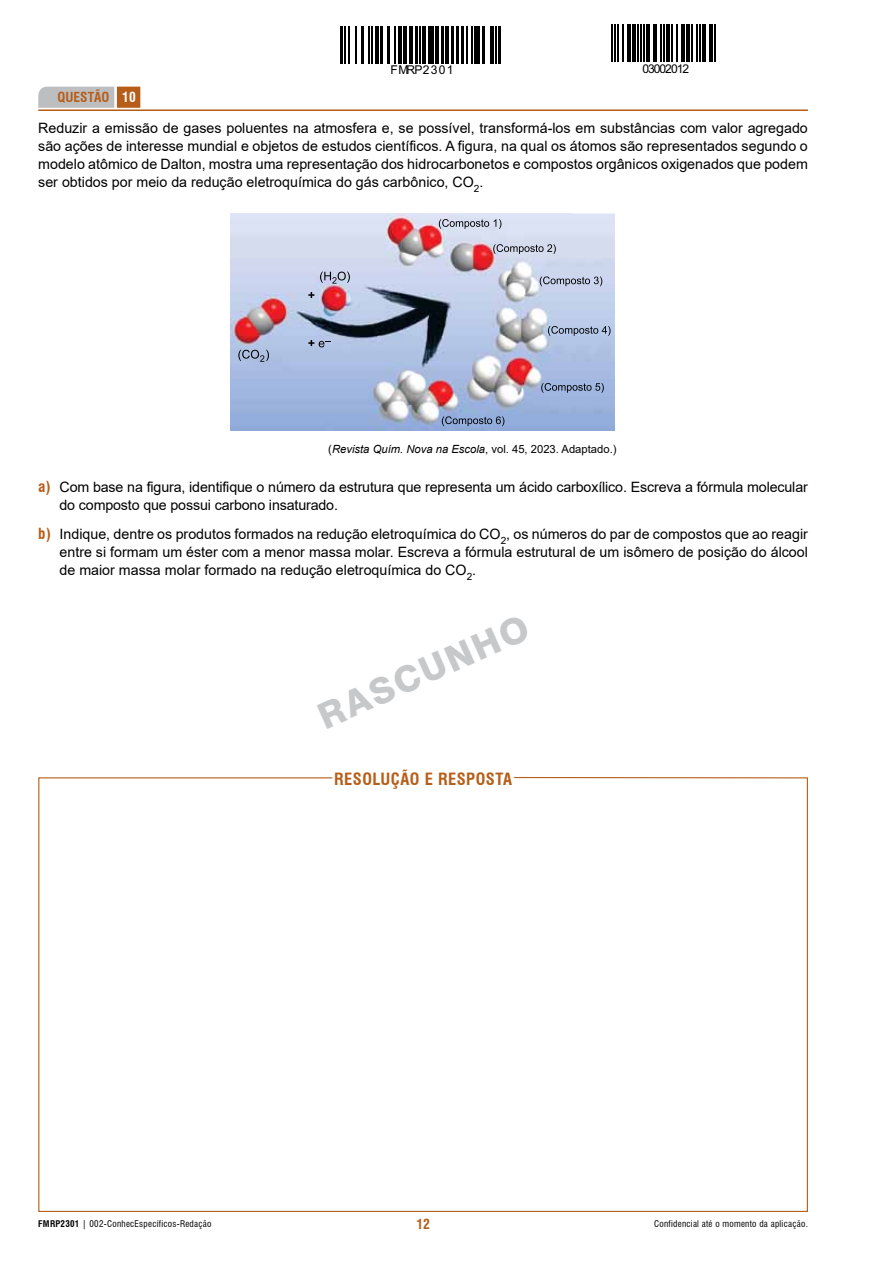
<style>
.page{position:relative;width:893px;height:1263px;background:#fff}
.page>*{position:absolute;margin:0;border:0;box-sizing:border-box;transform-origin:0 0}
.t1{font:800 36px "Swiss 721 BT";color:#c7c8ca}
.t2{font:700 condensed 16.5px "Swiss 721 BT";letter-spacing:.03em;color:#b65e19}
.t3{font:14.25px/18px "Arial";letter-spacing:-.01em;color:#000;text-align:justify}
.t4{font:700 condensed 13.5px "Swiss 721 BT";color:#b65e19}
.t5{font:700 condensed 13.5px "Swiss 721 BT";color:#fff}
.t6{font:12.15px "Arial";letter-spacing:.06em;color:#000}
.t7{font:12.15px "Arial";letter-spacing:-.085em;color:#000}
.t8{font:11.25px "Arial";color:#000}
.t9{font:condensed 9px "Swiss 721 BT";letter-spacing:.03em;color:#000}
.s1{font-style:italic}
.s2{font-family:"Swiss 721 BT";font-weight:700;font-stretch:condensed;font-size:15px;color:#b65e19}
.s3{font-weight:700}
</style>
<div class="page">
<svg style="left:38px;top:777px;width:770px;height:435px"></svg>
<hr style="left:340px;top:26px;width:3px;height:37px;background:#000">
<hr style="left:344px;top:26px;width:1px;height:37px;background:#000">
<hr style="left:349px;top:26px;width:1px;height:37px;background:#000">
<hr style="left:356px;top:26px;width:1px;height:37px;background:#000">
<hr style="left:362px;top:26px;width:2px;height:37px;background:#000">
<hr style="left:369px;top:26px;width:1px;height:37px;background:#000">
<hr style="left:372px;top:26px;width:1px;height:37px;background:#000">
<hr style="left:375px;top:26px;width:4px;height:37px;background:#000">
<hr style="left:380px;top:26px;width:3px;height:37px;background:#000">
<hr style="left:387px;top:26px;width:3px;height:37px;background:#000">
<hr style="left:395px;top:26px;width:1px;height:37px;background:#000">
<hr style="left:398px;top:26px;width:3px;height:37px;background:#000">
<hr style="left:403px;top:26px;width:4px;height:37px;background:#000">
<hr style="left:409px;top:26px;width:4px;height:37px;background:#000">
<hr style="left:415px;top:26px;width:2px;height:37px;background:#000">
<hr style="left:419px;top:26px;width:1px;height:37px;background:#000">
<hr style="left:422px;top:26px;width:4px;height:37px;background:#000">
<div style="left:428px;top:26px;width:5px;height:37px;background:#000"></div>
<hr style="left:435px;top:26px;width:4px;height:37px;background:#000">
<hr style="left:441px;top:26px;width:2px;height:37px;background:#000">
<hr style="left:445px;top:26px;width:4px;height:37px;background:#000">
<hr style="left:451px;top:26px;width:2px;height:37px;background:#000">
<hr style="left:457px;top:26px;width:2px;height:37px;background:#000">
<hr style="left:461px;top:26px;width:2px;height:37px;background:#000">
<hr style="left:467px;top:26px;width:1px;height:37px;background:#000">
<hr style="left:471px;top:26px;width:1px;height:37px;background:#000">
<div style="left:474px;top:26px;width:5px;height:37px;background:#000"></div>
<hr style="left:482px;top:26px;width:3px;height:37px;background:#000">
<hr style="left:490px;top:26px;width:4px;height:37px;background:#000">
<hr style="left:495px;top:26px;width:1px;height:37px;background:#000">
<hr style="left:498px;top:26px;width:3px;height:37px;background:#000">
<svg style="left:611px;top:24px;width:105px;height:38px"></svg>
<hr style="left:612px;top:25px;width:1px;height:37px;background:#000">
<hr style="left:615px;top:25px;width:1px;height:37px;background:#000">
<hr style="left:618px;top:25px;width:1px;height:37px;background:#000">
<hr style="left:623px;top:25px;width:1px;height:37px;background:#000">
<hr style="left:628px;top:25px;width:3px;height:37px;background:#000">
<hr style="left:633px;top:25px;width:3px;height:37px;background:#000">
<hr style="left:638px;top:25px;width:1px;height:37px;background:#000">
<hr style="left:641px;top:25px;width:1px;height:37px;background:#000">
<hr style="left:644px;top:25px;width:1px;height:37px;background:#000">
<hr style="left:646px;top:25px;width:4px;height:37px;background:#000">
<hr style="left:654px;top:25px;width:3px;height:37px;background:#000">
<hr style="left:661px;top:25px;width:1px;height:37px;background:#000">
<hr style="left:664px;top:25px;width:1px;height:37px;background:#000">
<hr style="left:667px;top:25px;width:3px;height:37px;background:#000">
<hr style="left:672px;top:25px;width:1px;height:37px;background:#000">
<hr style="left:677px;top:25px;width:1px;height:37px;background:#000">
<hr style="left:682px;top:25px;width:3px;height:37px;background:#000">
<hr style="left:687px;top:25px;width:3px;height:37px;background:#000">
<hr style="left:692px;top:25px;width:1px;height:37px;background:#000">
<hr style="left:697px;top:25px;width:1px;height:37px;background:#000">
<hr style="left:700px;top:25px;width:1px;height:37px;background:#000">
<hr style="left:703px;top:25px;width:3px;height:37px;background:#000">
<hr style="left:710px;top:25px;width:3px;height:37px;background:#000">
<hr style="left:715px;top:25px;width:1px;height:37px;background:#000">
<div style="left:117px;top:87px;width:23px;height:21px;background:#b65e19"></div>
<hr style="left:38px;top:109px;width:770px;height:2px;background:#b65e19">
<img style="left:231px;top:214px;width:383px;height:217px">
<svg style="left:320px;top:272px;width:30px;height:12px"></svg>
<svg style="left:308px;top:292px;width:6px;height:6px"></svg>
<svg style="left:308px;top:340px;width:23px;height:7px"></svg>
<svg style="left:238px;top:350px;width:31px;height:12px"></svg>
<svg style="left:439px;top:219px;width:62px;height:10px"></svg>
<svg style="left:540px;top:276px;width:62px;height:10px"></svg>
<svg style="left:493px;top:244px;width:63px;height:10px"></svg>
<svg style="left:548px;top:326px;width:63px;height:10px"></svg>
<svg style="left:541px;top:383px;width:63px;height:10px"></svg>
<svg style="left:442px;top:416px;width:62px;height:10px"></svg>
<div style="left:38px;top:87px;width:76px;height:21px;background:#bcbec0"></div>
<p class="t6" style="left:390px;top:63px;width:65px">FMRP2301</p>
<p class="t7" style="left:642px;top:62px;width:48px">03002012</p>
<p class="t4" style="left:58px;top:89px;width:24px">QUESTÃO</p>
<p class="t5" style="left:122px;top:89px;width:15px">10</p>
<p class="t3" style="left:38px;top:118px;width:771px">Reduzir a emissão de gases poluentes na atmosfera e, se possível, transformá-los em substâncias com valor agregado são ações de interesse mundial e objetos de estudos científicos. A figura, na qual os átomos são representados segundo o modelo atômico de Dalton, mostra uma representação dos hidrocarbonetos e compostos orgânicos oxigenados que podem ser obtidos por meio da redução eletroquímica do gás carbônico, CO<sub>2</sub>.</p>
<p class="t8" style="left:328px;top:441px;width:290px">(<span class="s1">Revista Quím. Nova na Escola</span>, vol. 45, 2023. Adaptado.)</p>
<p class="t3" style="left:60px;top:478px;width:750px;text-indent:-21px"><span class="s2">A)</span> Com base na figura, identifique o número da estrutura que representa um ácido carboxílico. Escreva a fórmula molecular do composto que possui carbono insaturado.</p>
<p class="t3" style="left:60px;top:524px;width:750px;text-indent:-21px"><span class="s2">B)</span> Indique, dentre os produtos formados na redução eletroquímica do CO<sub>2</sub>, os números do par de compostos que ao reagir entre si formam um éster com a menor massa molar. Escreva a fórmula estrutural de um isômero de posição do álcool de maior massa molar formado na redução eletroquímica do CO<sub>2</sub>.</p>
<h1 class="t1" style="left:311px;top:698px;width:228px;rotate:-24deg">RASCUNHO</h1>
<p class="t2" style="left:334px;top:769px;width:67px">RESOLUÇÃO</p>
<p class="t2" style="left:425px;top:769px;width:24px">E RESPOSTA</p>
<p class="t9" style="left:38px;top:1218px;width:175px"><span class="s3">FMRP2301</span> | 002-ConhecEspecíficos-Redação</p>
<p class="t4" style="left:416px;top:1216px;width:15px">12</p>
<p class="t9" style="left:654px;top:1218px;width:155px">Confidencial até o momento da aplicação.</p>
</div>
